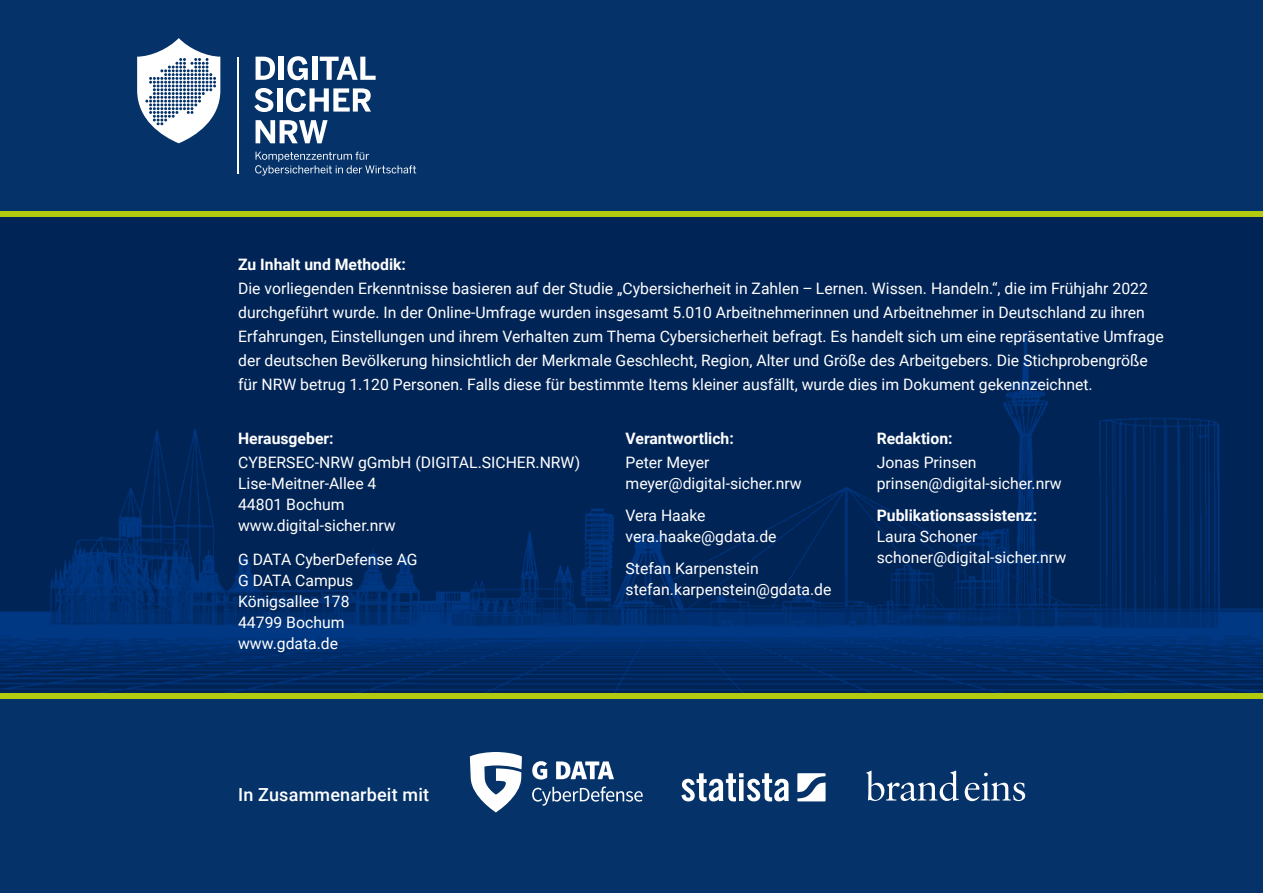
<style>
.page{position:relative;width:1263px;height:893px;background:#043269}
.page>*{position:absolute;margin:0;border:0;box-sizing:border-box;transform-origin:0 0}
.t1{font:500 18px "Roboto";letter-spacing:.01em;color:#fff}
.t2{font:15.75px/21px "Roboto";color:#fff}
.t3{font:700 15.75px "Roboto";color:#fff}
</style>
<div class="page">
<img style="left:0;top:217px;width:1263px;height:476px">
<div style="left:0;top:212px;width:1263px;height:5px;background:#b2cb11"></div>
<div style="left:0;top:693px;width:1263px;height:5px;background:#b2cb11"></div>
<svg style="left:866px;top:770px;width:93px;height:31px"></svg>
<svg style="left:965px;top:773px;width:60px;height:28px"></svg>
<svg style="left:681px;top:773px;width:108px;height:28px"></svg>
<svg style="left:797px;top:773px;width:28px;height:28px"></svg>
<svg style="left:470px;top:752px;width:52px;height:60px"></svg>
<svg style="left:532px;top:761px;width:15px;height:18px"></svg>
<svg style="left:556px;top:761px;width:58px;height:18px"></svg>
<svg style="left:532px;top:786px;width:111px;height:20px"></svg>
<svg style="left:137px;top:38px;width:83px;height:105px"></svg>
<svg style="left:256px;top:57px;width:19px;height:23px"></svg>
<div style="left:279px;top:57px;width:5px;height:23px;background:#fff"></div>
<svg style="left:287px;top:56px;width:21px;height:24px"></svg>
<div style="left:312px;top:57px;width:5px;height:23px;background:#fff"></div>
<svg style="left:320px;top:57px;width:56px;height:23px"></svg>
<svg style="left:254px;top:88px;width:19px;height:24px"></svg>
<div style="left:277px;top:88px;width:5px;height:24px;background:#fff"></div>
<svg style="left:286px;top:88px;width:85px;height:24px"></svg>
<svg style="left:256px;top:120px;width:72px;height:23px"></svg>
<hr style="left:238px;top:57px;width:1px;height:116px;background:#fff">
<svg style="left:255px;top:152px;width:161px;height:24px"></svg>
<p class="t3" style="left:238px;top:253px;width:169px">Zu Inhalt und Methodik:</p>
<p class="t2" style="left:238px;top:276px;width:927px;line-height:24px">Die vorliegenden Erkenntnisse basieren auf der Studie „Cybersicherheit in Zahlen – Lernen. Wissen. Handeln.“, die im Frühjahr 2022 durchgeführt wurde. In der Online-Umfrage wurden insgesamt 5.010 Arbeitnehmerinnen und Arbeitnehmer in Deutschland zu ihren Erfahrungen, Einstellungen und ihrem Verhalten zum Thema Cybersicherheit befragt. Es handelt sich um eine repräsentative Umfrage der deutschen Bevölkerung hinsichtlich der Merkmale Geschlecht, Region, Alter und Größe des Arbeitgebers. Die Stichprobengröße für NRW betrug 1.120 Personen. Falls diese für bestimmte Items kleiner ausfällt, wurde dies im Dokument gekennzeichnet.</p>
<p class="t3" style="left:238px;top:428px;width:97px">Herausgeber:</p>
<p class="t2" style="left:238px;top:452px;width:344px">CYBERSEC-NRW gGmbH (DIGITAL.SICHER.NRW)<br>Lise-Meitner-Allee 4<br>44801 Bochum<br>www.digital-sicher.nrw</p>
<p class="t2" style="left:238px;top:549px;width:181px">G DATA CyberDefense AG<br>G DATA Campus<br>Königsallee 178<br>44799 Bochum www.gdata.de</p>
<p class="t3" style="left:625px;top:428px;width:110px">Verantwortlich:</p>
<p class="t2" style="left:625px;top:452px;width:178px">Peter Meyer meyer@digital-sicher.nrw</p>
<p class="t2" style="left:625px;top:504px;width:153px">Vera Haake vera.haake@gdata.de</p>
<p class="t2" style="left:625px;top:557px;width:207px">Stefan Karpenstein stefan.karpenstein@gdata.de</p>
<p class="t3" style="left:877px;top:428px;width:77px">Redaktion:</p>
<p class="t2" style="left:877px;top:452px;width:186px">Jonas Prinsen prinsen@digital-sicher.nrw</p>
<p class="t3" style="left:877px;top:504px;width:162px">Publikationsassistenz:</p>
<p class="t2" style="left:877px;top:525px;width:191px">Laura Schoner schoner@digital-sicher.nrw</p>
<p class="t1" style="left:238px;top:782px;width:193px">In Zusammenarbeit mit</p>
</div>
